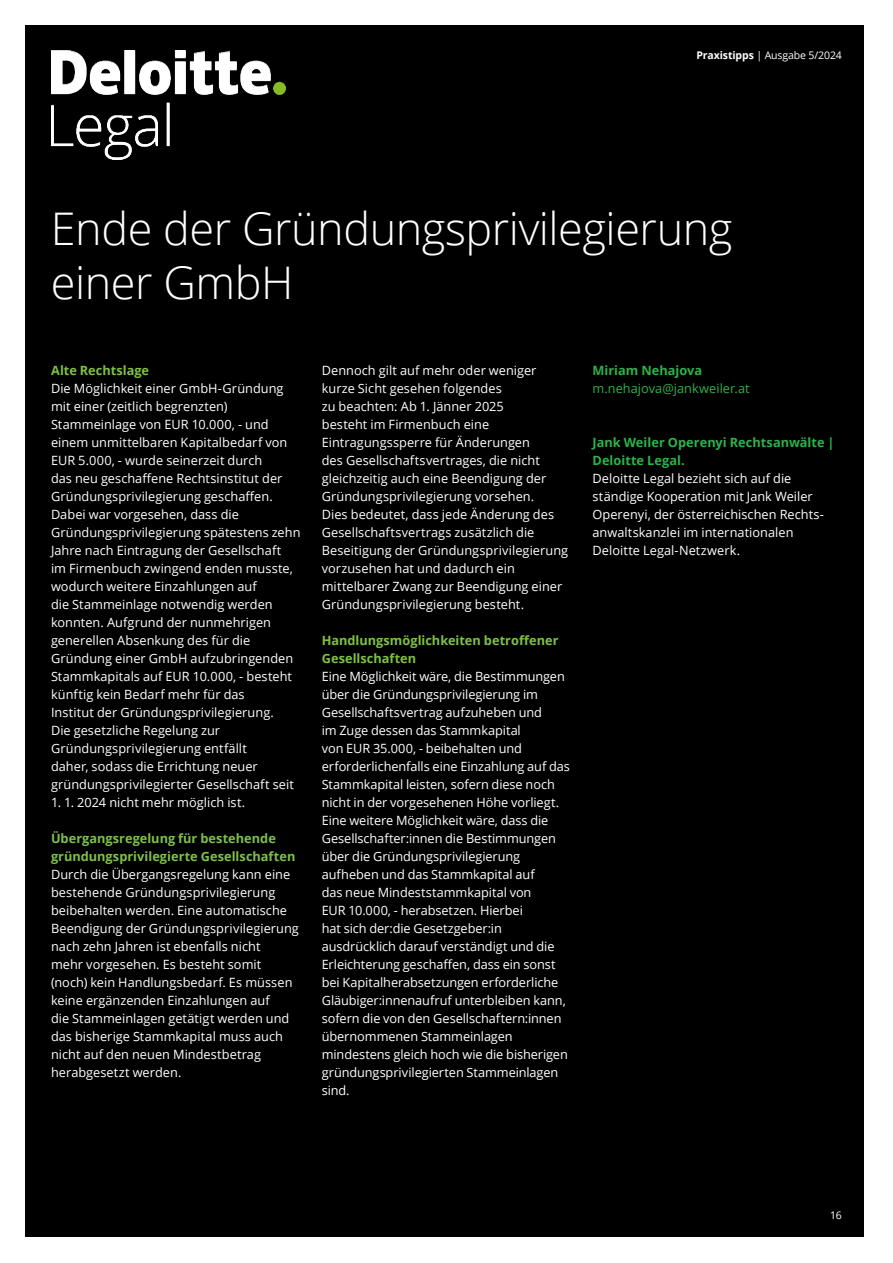
<style>
.page{position:relative;width:893px;height:1263px;background:#fff}
.page>*{position:absolute;margin:0;border:0;box-sizing:border-box;transform-origin:0 0}
.t1{font:300 45px/54px "Open Sans";letter-spacing:-.01em;color:#fff}
.t2{font:12.75px/18px "Open Sans";color:#fff}
.t3{font:700 12.75px/18px "Open Sans";color:#7dc246}
.t4{font:700 12.75px/18px "Open Sans";color:#2cb34a}
.t5{font:12.75px "Open Sans";letter-spacing:.005em;color:#2cb34a}
.t6{font:10.5px "Open Sans";letter-spacing:-.01em;color:#fff}
.s1{font-weight:700}
</style>
<div class="page">
<div style="left:26px;top:26px;width:838px;height:1211px;background:#000"></div>
<img style="left:51px;top:51px;width:234px;height:109px">
<p class="t6" style="left:696px;top:48px;width:147px"><span class="s1">Praxistipps</span> | Ausgabe 5/2024</p>
<h1 class="t1" style="left:51px;top:200px;width:683px">Ende der Gründungsprivilegierung einer GmbH</h1>
<p class="t3" style="left:51px;top:361px;width:100px">Alte Rechtslage</p>
<p class="t2" style="left:51px;top:379px;width:251px">Die Möglichkeit einer GmbH-Gründung mit einer (zeitlich begrenzten)<br>Stammeinlage von EUR 10.000, - und einem unmittelbaren Kapitalbedarf von EUR 5.000, - wurde seinerzeit durch<br>das neu geschaffene Rechtsinstitut der Gründungsprivilegierung geschaffen.<br>Dabei war vorgesehen, dass die Gründungsprivilegierung spätestens zehn Jahre nach Eintragung der Gesellschaft<br>im Firmenbuch zwingend enden musste, wodurch weitere Einzahlungen auf<br>die Stammeinlage notwendig werden konnten. Aufgrund der nunmehrigen generellen Absenkung des für die Gründung einer GmbH aufzubringenden Stammkapitals auf EUR 10.000, - besteht künftig kein Bedarf mehr für das<br>Institut der Gründungsprivilegierung.<br>Die gesetzliche Regelung zur Gründungsprivilegierung entfällt<br>daher, sodass die Errichtung neuer gründungsprivilegierter Gesellschaft seit</p>
<p class="t2" style="left:51px;top:793px;width:196px">1. 1. 2024 nicht mehr möglich ist.</p>
<p class="t3" style="left:51px;top:829px;width:246px">Übergangsregelung für bestehende gründungsprivilegierte Gesellschaften</p>
<p class="t2" style="left:51px;top:865px;width:249px">Durch die Übergangsregelung kann eine bestehende Gründungsprivilegierung beibehalten werden. Eine automatische Beendigung der Gründungsprivilegierung nach zehn Jahren ist ebenfalls nicht<br>mehr vorgesehen. Es besteht somit (noch) kein Handlungsbedarf. Es müssen keine ergänzenden Einzahlungen auf<br>die Stammeinlagen getätigt werden und das bisherige Stammkapital muss auch nicht auf den neuen Mindestbetrag herabgesetzt werden.</p>
<p class="t2" style="left:322px;top:361px;width:248px">Dennoch gilt auf mehr oder weniger kurze Sicht gesehen folgendes<br>zu beachten: Ab 1. Jänner 2025<br>besteht im Firmenbuch eine Eintragungssperre für Änderungen<br>des Gesellschaftsvertrages, die nicht gleichzeitig auch eine Beendigung der Gründungsprivilegierung vorsehen.<br>Dies bedeutet, dass jede Änderung des Gesellschaftsvertrags zusätzlich die Beseitigung der Gründungsprivilegierung vorzusehen hat und dadurch ein mittelbarer Zwang zur Beendigung einer Gründungsprivilegierung besteht.</p>
<p class="t3" style="left:322px;top:631px;width:238px">Handlungsmöglichkeiten betroffener<br>Gesellschaften</p>
<p class="t2" style="left:322px;top:667px;width:250px">Eine Möglichkeit wäre, die Bestimmungen über die Gründungsprivilegierung im Gesellschaftsvertrag aufzuheben und<br>im Zuge dessen das Stammkapital<br>von EUR 35.000, - beibehalten und erforderlichenfalls eine Einzahlung auf das Stammkapital leisten, sofern diese noch nicht in der vorgesehenen Höhe vorliegt.<br>Eine weitere Möglichkeit wäre, dass die Gesellschafter:innen die Bestimmungen über die Gründungsprivilegierung aufheben und das Stammkapital auf<br>das neue Mindeststammkapital von<br>EUR 10.000, - herabsetzen. Hierbei<br>hat sich der:die Gesetzgeber:in ausdrücklich darauf verständigt und die Erleichterung geschaffen, dass ein sonst bei Kapitalherabsetzungen erforderliche Gläubiger:innenaufruf unterbleiben kann, sofern die von den Gesellschaftern:innen übernommenen Stammeinlagen mindestens gleich hoch wie die bisherigen gründungsprivilegierten Stammeinlagen sind.</p>
<p class="t4" style="left:592px;top:361px;width:111px">Miriam Nehajova</p>
<p class="t5" style="left:592px;top:380px;width:159px">m.nehajova@jankweiler.at</p>
<p class="t4" style="left:592px;top:433px;width:244px">Jank Weiler Operenyi Rechtsanwälte |<br>Deloitte Legal.</p>
<p class="t2" style="left:592px;top:469px;width:232px">Deloitte Legal bezieht sich auf die ständige Kooperation mit Jank Weiler Operenyi, der österreichischen Rechts&shy;anwaltskanzlei im internationalen Deloitte Legal-Netzwerk.</p>
<p class="t6" style="left:830px;top:1208px;width:13px">16</p>
</div>
